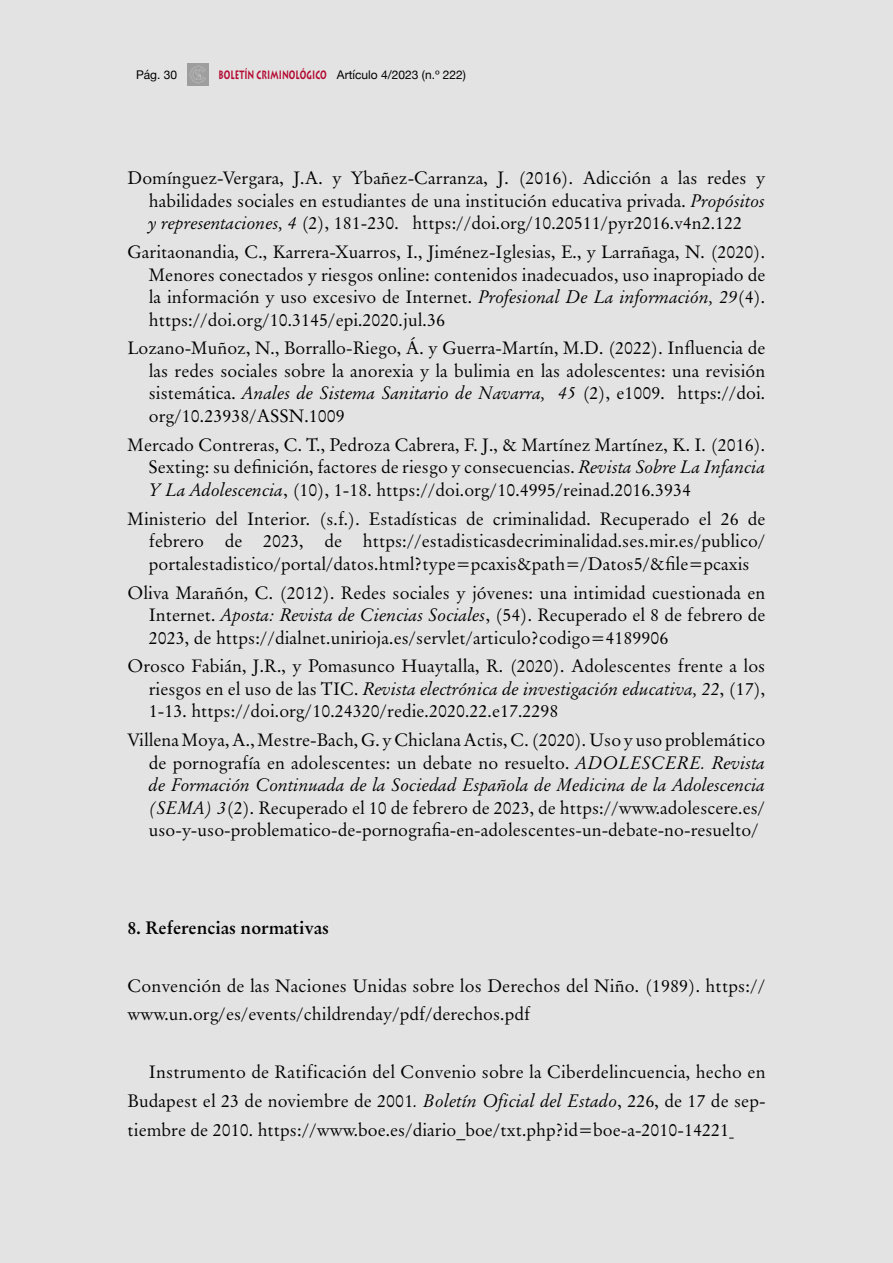
<style>
.page{position:relative;width:893px;height:1263px;background:#e3e3e3}
.page>*{position:absolute;margin:0;border:0;box-sizing:border-box;transform-origin:0 0}
.t1{font:18px/22.5px "Original Garamond BT";color:#000;text-align:justify}
.t2{font:700 18px "Original Garamond BT";color:#000}
.t3{font:12px "Helvetica Neue";color:#000}
.s1{font-family:"Lithos";font-weight:700;color:#b30931}
.s2{font-style:italic}
</style>
<div class="page">
<img style="left:187px;top:64px;width:21px;height:21px">
<p class="t3" style="left:136px;top:66px;width:43px">Pág. 30</p>
<p class="t3" style="left:218px;top:66px;width:249px"><span class="s1">BOLETÍN CRIMINOLÓGICO</span> Artículo 4/2023 (n.º 222)</p>
<p class="t1" style="left:149px;top:167px;width:618px;text-indent:-21px">Domínguez-Vergara, J.A. y Ybañez-Carranza, J. (2016). Adicción a las redes y habilidades sociales en estudiantes de una institución educativa privada. <span class="s2">Propósitos y representaciones, 4</span> (2), 181-230. https://doi.org/10.20511/pyr2016.v4n2.122</p>
<p class="t1" style="left:149px;top:241px;width:618px;text-indent:-21px">Garitaonandia, C., Karrera-Xuarros, I., Jiménez-Iglesias, E., y Larrañaga, N. (2020).<br>Menores conectados y riesgos online: contenidos inadecuados, uso inapropiado de la información y uso excesivo de Internet. <span class="s2">Profesional De La información, 29</span>(4). https://doi.org/10.3145/epi.2020.jul.36</p>
<p class="t1" style="left:149px;top:337px;width:618px;text-indent:-21px">Lozano-Muñoz, N., Borrallo-Riego, Á. y Guerra-Martín, M.D. (2022). Influencia de las redes sociales sobre la anorexia y la bulimia en las adolescentes: una revisión sistemática. <span class="s2">Anales de Sistema Sanitario de Navarra, 45</span> (2), e1009. https://doi. org/10.23938/ASSN.1009</p>
<p class="t1" style="left:149px;top:433px;width:618px;text-indent:-21px">Mercado Contreras, C. T., Pedroza Cabrera, F. J., &amp; Martínez Martínez, K. I. (2016).<br>Sexting: su definición, factores de riesgo y consecuencias. <span class="s2">Revista Sobre La Infancia Y La Adolescencia</span>, (10), 1-18. https://doi.org/10.4995/reinad.2016.3934</p>
<p class="t1" style="left:149px;top:507px;width:618px;text-indent:-21px">Ministerio del Interior. (s.f.). Estadísticas de criminalidad. Recuperado el 26 de febrero de 2023, de https://estadisticasdecriminalidad.ses.mir.es/publico/ portalestadistico/portal/datos.html?type=pcaxis&amp;path=/Datos5/&amp;file=pcaxis</p>
<p class="t1" style="left:149px;top:581px;width:618px;text-indent:-21px">Oliva Marañón, C. (2012). Redes sociales y jóvenes: una intimidad cuestionada en Internet. <span class="s2">Aposta: Revista de Ciencias Sociales</span>, (54). Recuperado el 8 de febrero de 2023, de https://dialnet.unirioja.es/servlet/articulo?codigo=4189906</p>
<p class="t1" style="left:149px;top:655px;width:618px;text-indent:-21px">Orosco Fabián, J.R., y Pomasunco Huaytalla, R. (2020). Adolescentes frente a los riesgos en el uso de las TIC. <span class="s2">Revista electrónica de investigación educativa, 22</span>, (17), 1-13. https://doi.org/10.24320/redie.2020.22.e17.2298</p>
<p class="t1" style="left:149px;top:729px;width:618px;text-indent:-21px">Villena Moya, A., Mestre-Bach, G. y Chiclana Actis, C. (2020). Uso y uso problemático de pornografía en adolescentes: un debate no resuelto. <span class="s2">ADOLESCERE. Revista de Formación Continuada de la Sociedad Española de Medicina de la Adolescencia (SEMA) 3</span>(2). Recuperado el 10 de febrero de 2023, de https://www.adolescere.es/ uso-y-uso-problematico-de-pornografia-en-adolescentes-un-debate-no-resuelto/</p>
<p class="t2" style="left:128px;top:916px;width:203px">8. Referencias normativas</p>
<p class="t1" style="left:128px;top:971px;width:639px;line-height:28.8px">Convención de las Naciones Unidas sobre los Derechos del Niño. (1989). https:// www.un.org/es/events/childrenday/pdf/derechos.pdf</p>
<p class="t1" style="left:128px;top:1057px;width:640px;line-height:28.8px;text-indent:21px">Instrumento de Ratificación del Convenio sobre la Ciberdelincuencia, hecho en Budapest el 23 de noviembre de 2001<span class="s2">. Boletín Oficial del Estado</span>, 226, de 17 de sep&shy;tiembre de 2010. https://www.boe.es/diario_boe/txt.php?id=boe-a-2010-14221</p>
</div>
